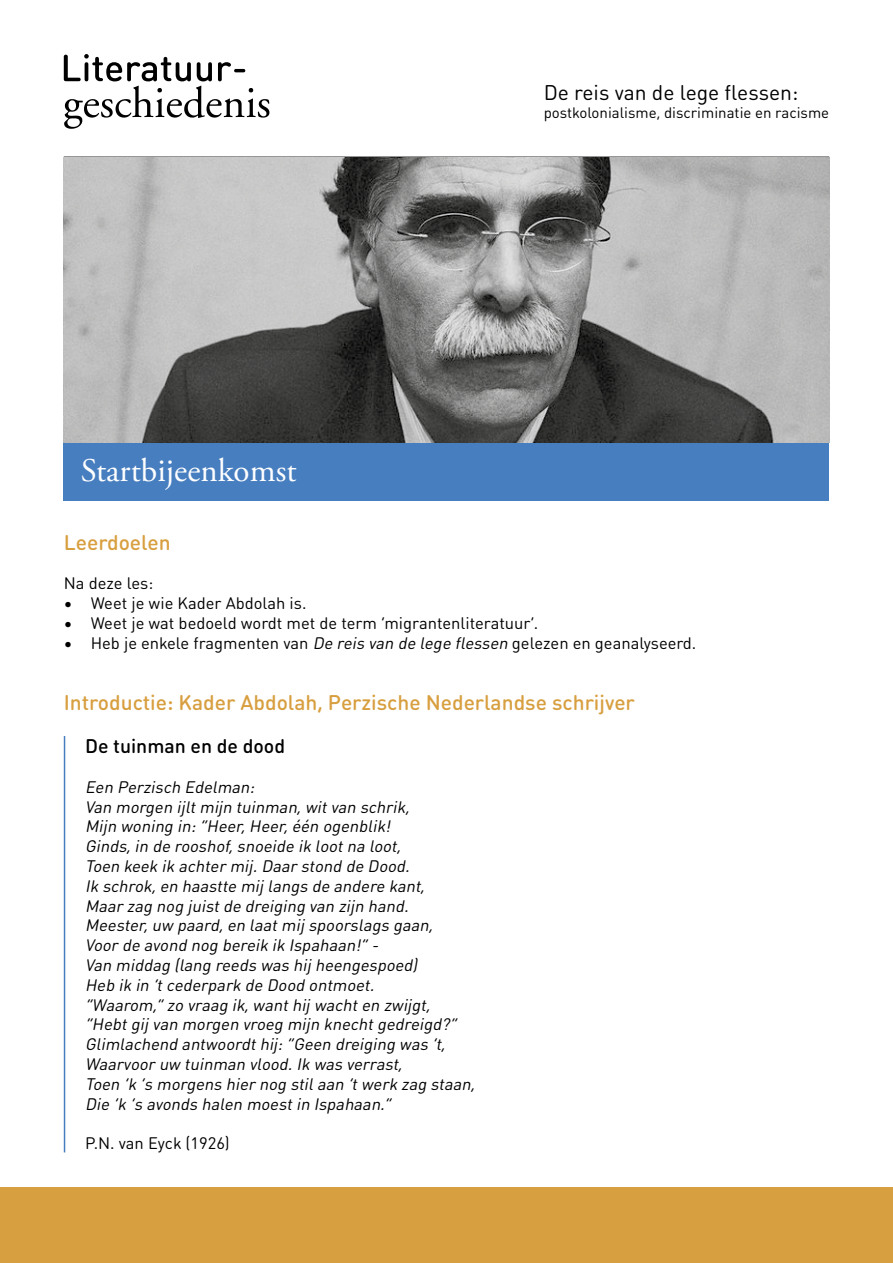
<style>
.page{position:relative;width:893px;height:1263px;background:#fff}
.page>*{position:absolute;margin:0;border:0;box-sizing:border-box;transform-origin:0 0}
.t1{font:33px "Adobe Garamond Pro";color:#fff}
.t2{font:500 21px "DIN Round Pro";color:#d89f40}
.t3{font:21px "DIN Round Pro";color:#000}
.t4{font:500 19.5px "DIN Round Pro";color:#000}
.t5{font:italic 16.5px/19.8px "DIN Round Pro";color:#000}
.t6{font:16.5px "DIN Round Pro";color:#000}
.t7{font:15px "DIN Round Pro";color:#000}
.s1{font-style:italic}
</style>
<div class="page">
<div style="left:0;top:1187px;width:893px;height:76px;background:#d89f40"></div>
<svg style="left:64px;top:54px;width:205px;height:75px"></svg>
<img style="left:64px;top:157px;width:765px;height:286px">
<div style="left:64px;top:443px;width:765px;height:57px;background:#477ec0"></div>
<hr style="left:64px;top:736px;width:1px;height:416px;background:#477ec0">
<h1 class="t1" style="left:81px;top:450px;width:217px">Startbijeenkomst</h1>
<p class="t3" style="left:544px;top:77px;width:256px">De reis van de lege flessen:</p>
<p class="t7" style="left:544px;top:101px;width:287px">postkolonialisme, discriminatie en racisme</p>
<h2 class="t2" style="left:64px;top:526px;width:108px">Leerdoelen</h2>
<p class="t6" style="left:64px;top:571px;width:91px">Na deze les:</p>
<p class="t6" style="left:64px;top:591px;width:244px">• Weet je wie Kader Abdolah is.</p>
<p class="t6" style="left:64px;top:611px;width:476px">• Weet je wat bedoeld wordt met de term ‘migrantenliteratuur’.</p>
<p class="t6" style="left:64px;top:631px;width:634px">• Heb je enkele fragmenten van <span class="s1">De reis van de lege flessen</span> gelezen en geanalyseerd.</p>
<h2 class="t2" style="left:64px;top:686px;width:573px">Introductie: Kader Abdolah, Perzische Nederlandse schrijver</h2>
<p class="t4" style="left:85px;top:731px;width:202px">De tuinman en de dood</p>
<p class="t5" style="left:85px;top:776px;width:395px">Een Perzisch Edelman:<br>Van morgen ijltmijn tuinman,witvan schrik,<br>Mijn woning in:“Heer,Heer,één ogenblik!<br>Ginds,in de rooshof,snoeide ik lootna loot,<br>Toen keek ik achtermij.Daarstond de Dood.<br>Ik schrok,en haastte mij langs de andere kant, Maarzag nog juistde dreiging van zijn hand.<br>Meester,uw paard,en laatmij spoorslags gaan, Voorde avond nog bereik ik Ispahaan!”-<br>Van middag (lang reeds was hij heengespoed)<br>Heb ik in ‘tcederpark de Dood ontmoet. “Waarom,”zo vraag ik,wanthij wachten zwijgt, “Hebtgij van morgen vroeg mijn knechtgedreigd?” Glimlachend antwoordthij:“Geen dreiging was ‘t, Waarvooruw tuinman vlood.Ik was verrast,<br>Toen ‘k ‘s morgens hiernog stilaan ‘twerk zag staan, Die ‘k ‘s avonds halen moestin Ispahaan.”</p>
<p class="t6" style="left:85px;top:1131px;width:146px">P.N. van Eyck (1926)</p>
</div>
